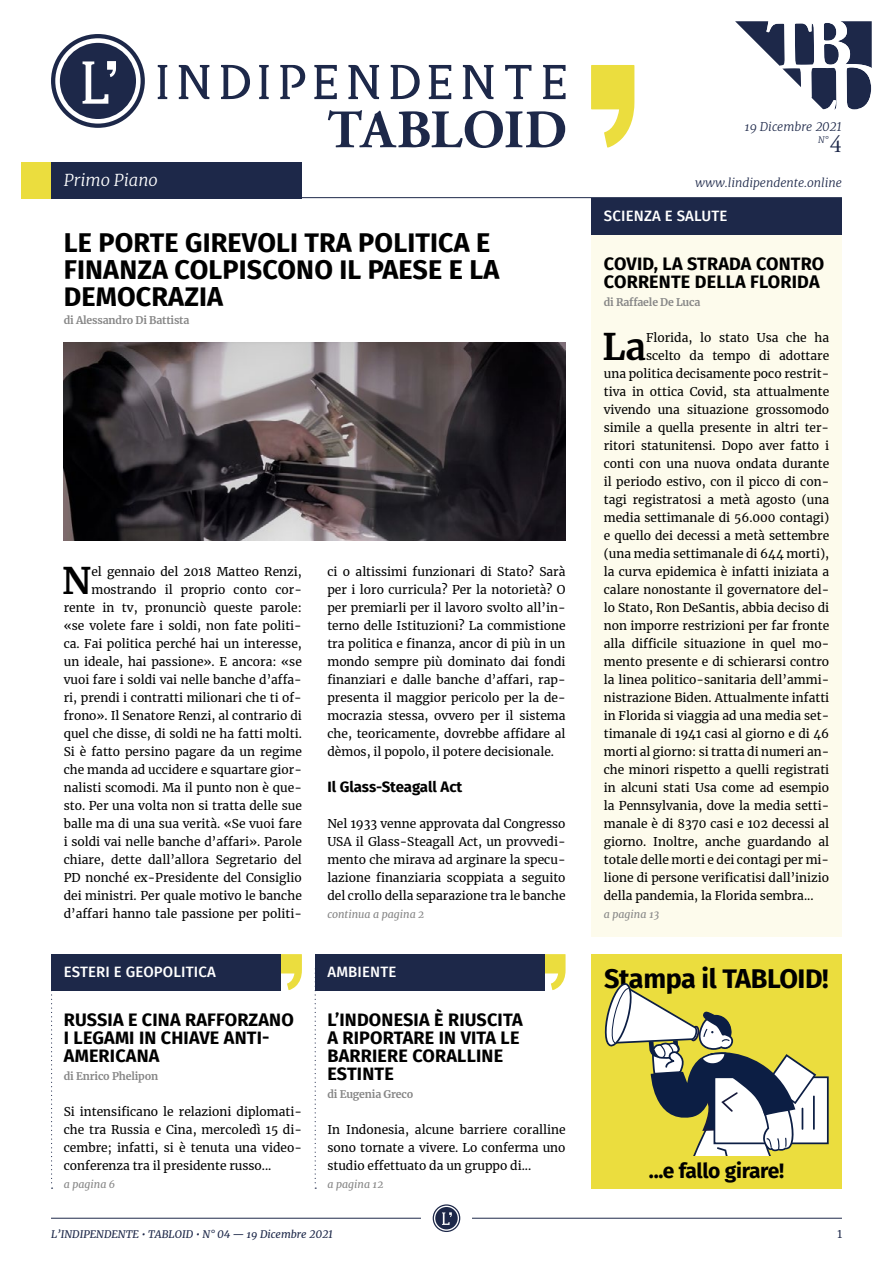
<style>
.page{position:relative;width:893px;height:1263px;background:#fff}
.page>*{position:absolute;margin:0;border:0;box-sizing:border-box;transform-origin:0 0}
.t1{font:700 54px "Adobe Garamond Pro";color:#1d2849}
.t2{font:700 36.3px "Merriweather";color:#000}
.t3{font:700 27px/27px "Fira Sans";letter-spacing:.005em;color:#000}
.t4{font:700 27px "Fira Sans";letter-spacing:-.015em;color:#000}
.t5{font:24px "Adobe Garamond Pro";color:#1d2849}
.t6{font:700 21px "Fira Sans";letter-spacing:-.02em;color:#000}
.t7{font:700 18px/18px "Fira Sans";letter-spacing:.01em;color:#000}
.t8{font:italic 300 16.5px "Merriweather";color:#fff}
.t9{font:500 15px "Fira Sans";letter-spacing:.01em;color:#fff}
.t10{font:700 15px "Fira Sans";letter-spacing:-.005em;color:#000}
.t11{font:12px/18px "Merriweather";color:#000;text-align:justify}
.t12{font:italic 300 12px "Merriweather";color:#1d2849}
.t13{font:700 10.5px "Merriweather";letter-spacing:-.015em;color:#878787}
.t14{font:italic 10.5px "Merriweather";color:#1d2849}
.t15{font:italic 10.5px "Merriweather";color:#878787}
.t16{font:10.5px "Merriweather";color:#1d2849}
.t17{font:italic 300 9px "Merriweather";color:#1d2849}
</style>
<div class="page">
<svg style="left:429px;top:65px;width:22px;height:34px"></svg>
<svg style="left:543px;top:65px;width:23px;height:34px"></svg>
<svg style="left:158px;top:65px;width:9px;height:34px"></svg>
<svg style="left:259px;top:65px;width:10px;height:34px"></svg>
<svg style="left:280px;top:65px;width:57px;height:34px"></svg>
<svg style="left:505px;top:65px;width:26px;height:34px"></svg>
<svg style="left:221px;top:65px;width:29px;height:34px"></svg>
<svg style="left:391px;top:65px;width:29px;height:34px"></svg>
<svg style="left:463px;top:65px;width:30px;height:34px"></svg>
<svg style="left:51px;top:34px;width:94px;height:94px"></svg>
<svg style="left:348px;top:65px;width:31px;height:34px"></svg>
<svg style="left:179px;top:65px;width:30px;height:34px"></svg>
<div style="left:21px;top:162px;width:30px;height:36px;background:#ebdd3e"></div>
<div style="left:51px;top:162px;width:251px;height:36px;background:#1d2849"></div>
<hr style="left:51px;top:197px;width:791px;height:1px;background:#1d2849">
<hr style="left:51px;top:1218px;width:370px;height:1px;background:#1d2849">
<hr style="left:472px;top:1218px;width:370px;height:1px;background:#1d2849">
<svg style="left:433px;top:1204px;width:27px;height:28px"></svg>
<svg style="left:591px;top:65px;width:43px;height:83px"></svg>
<svg style="left:735px;top:21px;width:137px;height:89px"></svg>
<div style="left:591px;top:198px;width:251px;height:738px;background:#fdfbec"></div>
<svg style="left:51px;top:990px;width:2px;height:199px"></svg>
<svg style="left:315px;top:990px;width:1px;height:199px"></svg>
<svg style="left:281px;top:954px;width:21px;height:36px"></svg>
<svg style="left:545px;top:954px;width:21px;height:36px"></svg>
<div style="left:51px;top:954px;width:230px;height:36px;background:#1d2849"></div>
<div style="left:315px;top:954px;width:230px;height:36px;background:#1d2849"></div>
<div style="left:591px;top:198px;width:251px;height:36px;background:#1d2849"></div>
<img style="left:64px;top:342px;width:501px;height:198px">
<div style="left:591px;top:954px;width:251px;height:234px;background:#ebdd3e"></div>
<div style="left:714px;top:1077px;width:114px;height:66px;background:#fff"></div>
<div style="left:713px;top:1076px;width:116px;height:68px;border:2px solid #0c1e44"></div>
<svg style="left:604px;top:983px;width:216px;height:172px"></svg>
<h1 class="t1" style="left:327px;top:99px;width:241px">TABLOID</h1>
<p class="t12" style="left:744px;top:119px;width:99px">19 Dicembre 2021</p>
<p class="t17" style="left:818px;top:134px;width:12px">N°</p>
<h3 class="t5" style="left:830px;top:130px;width:13px">4</h3>
<h3 class="t8" style="left:64px;top:168px;width:96px">Primo Piano</h3>
<p class="t12" style="left:695px;top:174px;width:148px">www.lindipendente.online</p>
<h3 class="t3" style="left:64px;top:227px;width:437px">LE PORTE GIREVOLI TRA POLITICA E<br>FINANZA COLPISCONO IL PAESE E LA<br>DEMOCRAZIA</h3>
<p class="t13" style="left:64px;top:313px;width:127px">di Alessandro Di Battista</p>
<p class="t11" style="left:64px;top:562px;width:240px;text-align:right">el gennaio del 2018 Matteo Renzi, mostrando il proprio conto cor&shy;rente in tv, pronunciò queste parole: «se volete fare i soldi, non fate politi&shy;ca. Fai politica perché hai un interesse, un ideale, hai passione». E ancora: «se vuoi fare i soldi vai nelle banche d’affa&shy;ri, prendi i contratti milionari che ti of&shy;frono». Il Senatore Renzi, al contrario di quel che disse, di soldi ne ha fatti molti.<br>Si è fatto persino pagare da un regime che manda ad uccidere e squartare gior&shy;nalisti scomodi. Ma il punto non è que&shy;sto. Per una volta non si tratta delle sue balle ma di una sua verità. «Se vuoi fare i soldi vai nelle banche d’affari». Parole chiare, dette dall’allora Segretario del PD nonché ex-Presidente del Consiglio dei ministri. Per quale motivo le banche d’affari hanno tale passione per politi-</p>
<p class="t11" style="left:327px;top:562px;width:240px">ci o altissimi funzionari di Stato? Sarà per i loro curricula? Per la notorietà? O per premiarli per il lavoro svolto all’in&shy;terno delle Istituzioni? La commistione tra politica e finanza, ancor di più in un mondo sempre più dominato dai fondi finanziari e dalle banche d’affari, rap&shy;presenta il maggior pericolo per la de&shy;mocrazia stessa, ovvero per il sistema che, teoricamente, dovrebbe affidare al dèmos, il popolo, il potere decisionale.</p>
<h2 class="t2" style="left:62px;top:556px;width:31px">N</h2>
<p class="t10" style="left:327px;top:774px;width:136px">Il Glass-Steagall Act</p>
<p class="t11" style="left:327px;top:814px;width:240px">Nel 1933 venne approvata dal Congresso USA il Glass-Steagall Act, un provvedi&shy;mento che mirava ad arginare la specu&shy;lazione finanziaria scoppiata a seguito del crollo della separazione tra le banche</p>
<p class="t15" style="left:327px;top:907px;width:99px">continua a pagina 2</p>
<p class="t9" style="left:64px;top:960px;width:153px">ESTERI E GEOPOLITICA</p>
<p class="t9" style="left:327px;top:960px;width:71px">AMBIENTE</p>
<h3 class="t7" style="left:64px;top:1009px;width:231px">RUSSIA E CINA RAFFORZANO<br>I LEGAMI IN CHIAVE ANTI-<br>AMERICANA</h3>
<p class="t13" style="left:64px;top:1069px;width:96px">di Enrico Phelipon</p>
<p class="t11" style="left:64px;top:1102px;width:240px">Si intensificano le relazioni diplomati&shy;che tra Russia e Cina, mercoledì 15 di&shy;cembre; infatti, si è tenuta una video&shy;conferenza tra il presidente russo...</p>
<p class="t15" style="left:64px;top:1177px;width:53px">a pagina 6</p>
<h3 class="t7" style="left:327px;top:1009px;width:197px">L’INDONESIA È RIUSCITA<br>A RIPORTARE IN VITA LE<br>BARRIERE CORALLINE<br>ESTINTE</h3>
<p class="t13" style="left:327px;top:1087px;width:88px">di Eugenia Greco</p>
<p class="t11" style="left:327px;top:1120px;width:240px">In Indonesia, alcune barriere coralline sono tornate a vivere. Lo conferma uno studio effettuato da un gruppo di...</p>
<p class="t15" style="left:327px;top:1177px;width:58px">a pagina 12</p>
<p class="t9" style="left:604px;top:204px;width:125px">SCIENZA E SALUTE</p>
<h3 class="t7" style="left:604px;top:253px;width:222px">COVID, LA STRADA CONTRO<br>CORRENTE DELLA FLORIDA</h3>
<p class="t13" style="left:604px;top:295px;width:98px">di Raffaele De Luca</p>
<h2 class="t2" style="left:602px;top:322px;width:45px">La</h2>
<p class="t11" style="left:646px;top:328px;width:185px">Florida, lo stato Usa che ha</p>
<p class="t11" style="left:646px;top:346px;width:185px">scelto da tempo di adottare</p>
<p class="t11" style="left:604px;top:364px;width:227px">una politica decisamente poco restrit-</p>
<p class="t11" style="left:604px;top:382px;width:227px">tiva in ottica Covid, sta attualmente</p>
<p class="t11" style="left:604px;top:400px;width:227px">vivendo una situazione grossomodo</p>
<p class="t11" style="left:604px;top:418px;width:227px">simile a quella presente in altri ter-</p>
<p class="t11" style="left:604px;top:436px;width:227px">ritori statunitensi. Dopo aver fatto i</p>
<p class="t11" style="left:604px;top:454px;width:227px">conti con una nuova ondata durante</p>
<p class="t11" style="left:604px;top:472px;width:227px">il periodo estivo, con il picco di con-</p>
<p class="t11" style="left:604px;top:490px;width:227px">tagi registratosi a metà agosto (una</p>
<p class="t11" style="left:604px;top:508px;width:227px">media settimanale di 56.000 contagi)</p>
<p class="t11" style="left:604px;top:526px;width:227px">e quello dei decessi a metà settembre</p>
<p class="t11" style="left:604px;top:544px;width:227px">(una media settimanale di 644 morti),</p>
<p class="t11" style="left:604px;top:562px;width:227px">la curva epidemica è infatti iniziata a</p>
<p class="t11" style="left:604px;top:580px;width:227px">calare nonostante il governatore del-</p>
<p class="t11" style="left:604px;top:598px;width:227px">lo Stato, Ron DeSantis, abbia deciso di</p>
<p class="t11" style="left:604px;top:616px;width:227px">non imporre restrizioni per far fronte</p>
<p class="t11" style="left:604px;top:634px;width:227px">alla difficile situazione in quel mo-</p>
<p class="t11" style="left:604px;top:652px;width:227px">mento presente e di schierarsi contro</p>
<p class="t11" style="left:604px;top:670px;width:227px">la linea politico-sanitaria dell’ammi-</p>
<p class="t11" style="left:604px;top:688px;width:227px">nistrazione Biden. Attualmente infatti</p>
<p class="t11" style="left:604px;top:706px;width:227px">in Florida si viaggia ad una media set-</p>
<p class="t11" style="left:604px;top:724px;width:227px">timanale di 1941 casi al giorno e di 46</p>
<p class="t11" style="left:604px;top:742px;width:227px">morti al giorno: si tratta di numeri an-</p>
<p class="t11" style="left:604px;top:760px;width:227px">che minori rispetto a quelli registrati</p>
<p class="t11" style="left:604px;top:778px;width:227px">in alcuni stati Usa come ad esempio</p>
<p class="t11" style="left:604px;top:796px;width:227px">la Pennsylvania, dove la media setti-</p>
<p class="t11" style="left:604px;top:814px;width:227px">manale è di 8370 casi e 102 decessi al</p>
<p class="t11" style="left:604px;top:832px;width:227px">giorno. Inoltre, anche guardando al</p>
<p class="t11" style="left:604px;top:850px;width:227px">totale delle morti e dei contagi per mi-</p>
<p class="t11" style="left:604px;top:868px;width:227px">lione di persone verificatisi dall’inizio</p>
<p class="t11" style="left:604px;top:886px;width:211px">della pandemia, la Florida sembra...</p>
<p class="t15" style="left:604px;top:907px;width:57px">a pagina 13</p>
<h3 class="t4" style="left:604px;top:956px;width:226px">Stampa il TABLOID!</h3>
<h3 class="t6" style="left:649px;top:1152px;width:137px">...e fallo girare!</h3>
<p class="t14" style="left:51px;top:1227px;width:284px">L’INDIPENDENTE • TABLOID • N° 04 — 19 Dicembre 2021</p>
<p class="t16" style="left:837px;top:1227px;width:6px">1</p>
</div>
